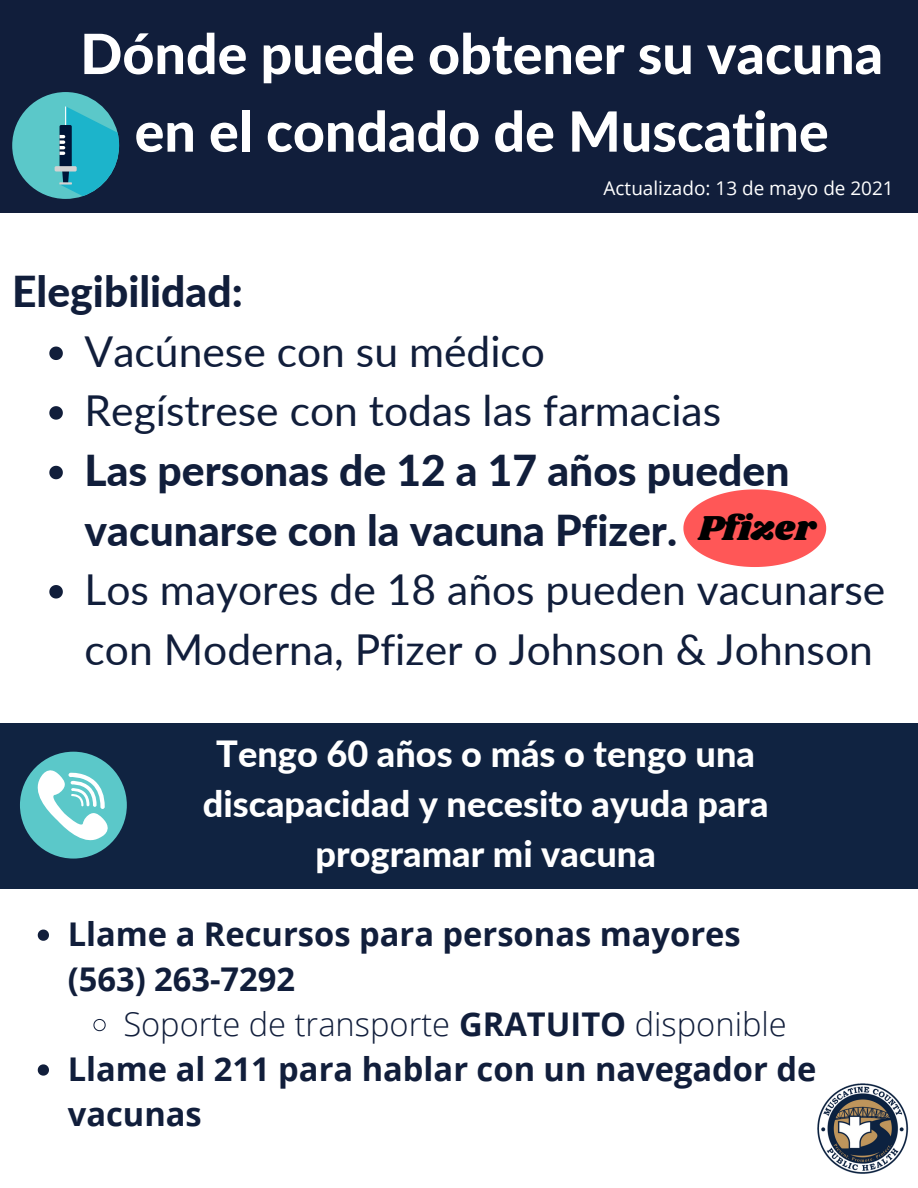
<style>
.page{position:relative;width:918px;height:1188px;background:#fff}
.page>*{position:absolute;margin:0;border:0;box-sizing:border-box;transform-origin:0 0}
.t1{font:800 55.5px/77.7px "Lato";color:#fff;text-align:center}
.t2{font:42.6px/59.7px "Lato";color:#111e3b}
.t3{font:800 42.6px/59.7px "Lato";color:#111e3b}
.t4{font:800 36.15px/50.4px "Lato";color:#fff;text-align:center}
.t5{font:35.85px "Shrikhand";color:#000}
.t6{font:700 32.7px/45px "Open Sans";color:#111e3b}
.t7{font:300 32.7px "Open Sans";color:#111e3b}
.t8{font:18.9px "Open Sans";color:#fff}
.s1{font-weight:700}
</style>
<div class="page">
<svg style="left:38px;top:930px;width:11px;height:11px"></svg>
<svg style="left:93px;top:1018px;width:13px;height:14px"></svg>
<svg style="left:38px;top:1064px;width:11px;height:12px"></svg>
<div style="left:0;top:0;width:918px;height:212px;background:#111e3b"></div>
<svg style="left:49px;top:347px;width:14px;height:13px"></svg>
<svg style="left:49px;top:406px;width:14px;height:14px"></svg>
<svg style="left:49px;top:466px;width:14px;height:13px"></svg>
<svg style="left:49px;top:585px;width:14px;height:14px"></svg>
<img style="left:817px;top:1083px;width:92px;height:91px">
<svg style="left:12px;top:92px;width:107px;height:107px"></svg>
<div style="left:0;top:723px;width:918px;height:165px;background:#102341"></div>
<div style="left:20px;top:752px;width:107px;height:107px;background:#5bc8c9;border-radius:50%"></div>
<svg style="left:32px;top:762px;width:84px;height:84px"></svg>
<svg style="left:683px;top:489px;width:143px;height:78px"></svg>
<p class="t1" style="left:80px;top:14px;width:804px">Dónde puede obtener su vacuna en el condado de Muscatine</p>
<p class="t3" style="left:12px;top:261px;width:232px">Elegibilidad:</p>
<p class="t8" style="left:604px;top:175px;width:292px">Actualizado: 13 de mayo de 2021</p>
<p class="t2" style="left:85px;top:320px;width:462px">Vacúnese con su médico</p>
<p class="t2" style="left:85px;top:380px;width:638px">Regístrese con todas las farmacias</p>
<p class="t3" style="left:85px;top:440px;width:706px">Las personas de 12 a 17 años pueden vacunarse con la vacuna Pfizer.</p>
<p class="t2" style="left:85px;top:559px;width:802px">Los mayores de 18 años pueden vacunarse con Moderna, Pfizer o Johnson &amp; Johnson</p>
<p class="t5" style="left:699px;top:503px;width:119px">Pfizer</p>
<p class="t4" style="left:203px;top:727px;width:567px">Tengo 60 años o más o tengo una discapacidad y necesito ayuda para programar mi vacuna</p>
<p class="t6" style="left:68px;top:911px;width:675px">Llame a Recursos para personas mayores</p>
<p class="t6" style="left:68px;top:956px;width:229px">(563) 263-7292</p>
<p class="t7" style="left:123px;top:1001px;width:665px">Soporte de transporte <span class="s1">GRATUITO</span> disponible</p>
<p class="t6" style="left:68px;top:1046px;width:750px">Llame al 211 para hablar con un navegador de vacunas</p>
</div>
